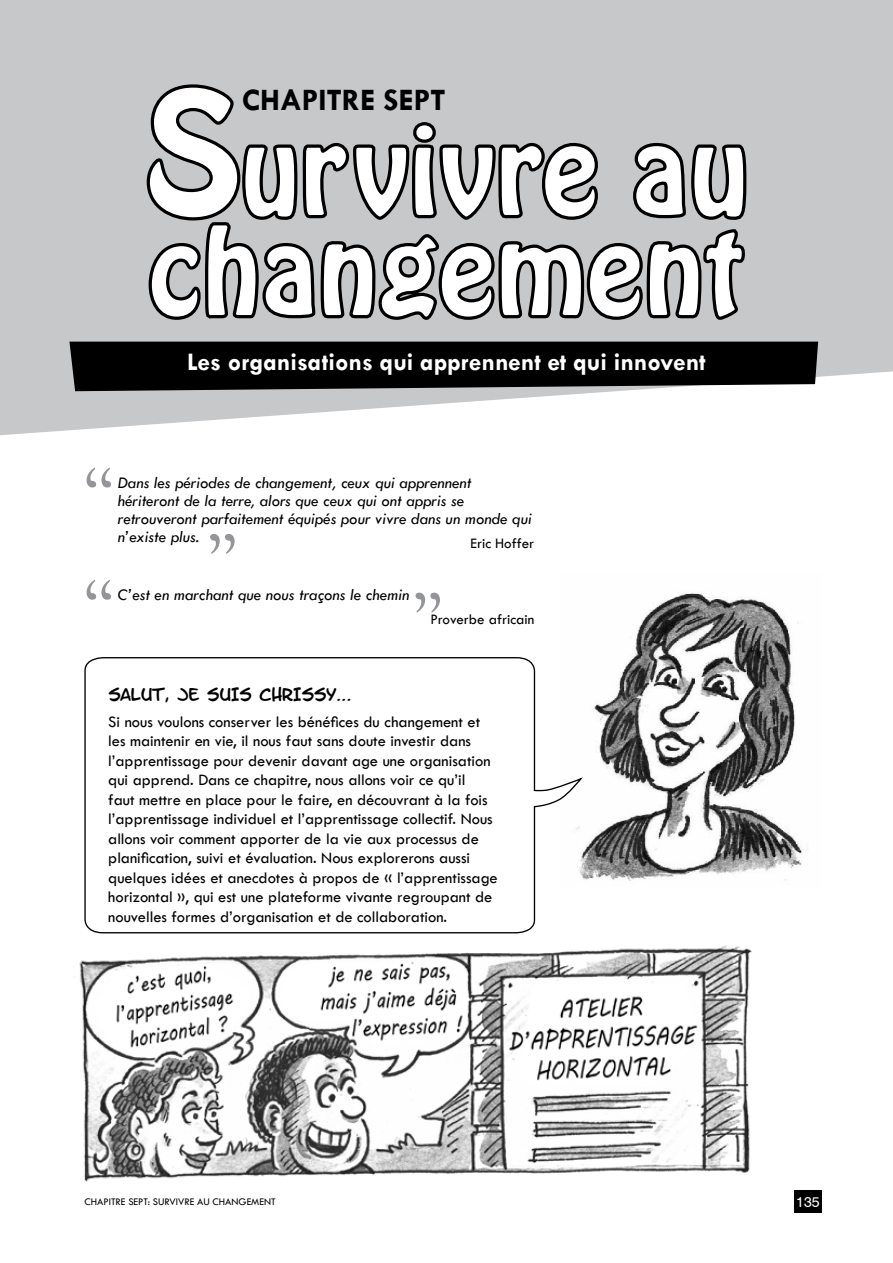
<style>
.page{position:relative;width:893px;height:1263px;background:#fff}
.page>*{position:absolute;margin:0;border:0;box-sizing:border-box;transform-origin:0 0}
.t1{font:105px/100.1px "Hobo Std";letter-spacing:.02em;color:#fff}
.t2{font:italic 90px "Californian FB";color:#939598}
.t3{font:700 31.5px "Tw Cen";color:#000}
.t4{font:700 25.5px "Tw Cen";color:#fff}
.t5{font:italic 16.8px/18px "Tw Cen";color:#000}
.t6{font:16.5px/19.5px "Tw Cen";color:#000}
.t7{font:15px "Tw Cen";color:#000}
.t8{font:15px "Letter O Matic";color:#000}
.t9{font:14.4px "Swiss 721 BT";color:#fff}
.t10{font:10.5px "Tw Cen";color:#000}
.s1{font-size:150.3px}
</style>
<div class="page">
<div style="left:794px;top:1191px;width:28px;height:22px;background:#000"></div>
<img style="left:79px;top:945px;width:673px;height:237px">
<svg style="left:0;top:0;width:893px;height:435px;background:#ceced0"></svg>
<svg style="left:69px;top:342px;width:749px;height:49px;background:#101010"></svg>
<svg style="left:143px;top:81px;width:607px;height:242px;background:#8e8f90"></svg>
<img style="left:582px;top:593px;width:226px;height:288px">
<svg style="left:84px;top:657px;width:498px;height:277px"></svg>
<h1 class="t1" style="left:145px;top:124px;width:604px"><span class="s1">S</span>urvivre au changement</h1>
<h3 class="t3" style="left:242px;top:81px;width:205px">CHAPITRE SEPT</h3>
<h3 class="t4" style="left:187px;top:347px;width:520px">Les organisations qui apprennent et qui innovent</h3>
<h2 class="t2" style="left:82px;top:446px;width:31px">“</h2>
<p class="t5" style="left:118px;top:473px;width:415px">Dans les périodes de changement, ceux qui apprennent hériteront de la terre, alors que ceux qui ont appris se retrouveront parfaitement équipés pour vivre dans un monde qui n’existe plus.</p>
<h2 class="t2" style="left:205px;top:513px;width:31px">”</h2>
<p class="t7" style="left:470px;top:534px;width:65px">Eric Hoffer</p>
<h2 class="t2" style="left:82px;top:559px;width:31px">“</h2>
<p class="t5" style="left:118px;top:586px;width:293px">C’est en marchant que nous traçons le chemin</p>
<h2 class="t2" style="left:410px;top:571px;width:31px">”</h2>
<p class="t7" style="left:430px;top:610px;width:105px">Proverbe africain</p>
<p class="t8" style="left:108px;top:689px;width:244px">SALUT, JE SUIS CHRISSY…</p>
<p class="t6" style="left:108px;top:711px;width:391px">Si nous voulons conserver les bénéfices du changement et les maintenir en vie, il nous faut sans doute investir dans l’apprentissage pour devenir davant age une organisation qui apprend. Dans ce chapitre, nous allons voir ce qu’il<br>faut mettre en place pour le faire, en découvrant à la fois l’apprentissage individuel et l’apprentissage collectif. Nous allons voir comment apporter de la vie aux processus de planification, suivi et évaluation. Nous explorerons aussi quelques idées et anecdotes à propos de « l’apprentissage horizontal », qui est une plateforme vivante regroupant de nouvelles formes d’organisation et de collaboration.</p>
<p class="t10" style="left:84px;top:1196px;width:192px">CHAPITRE SEPT: Survivre au changement</p>
<p class="t9" style="left:796px;top:1193px;width:25px">135</p>
</div>
